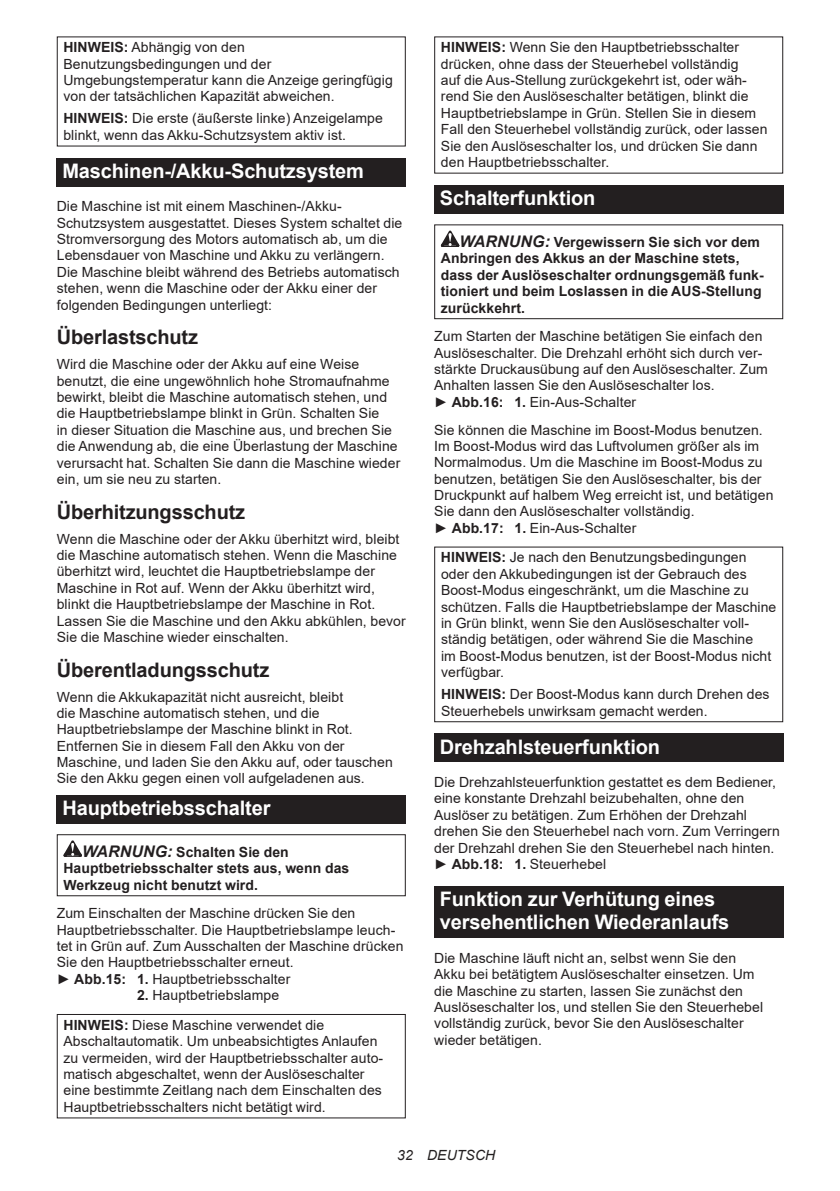
<style>
.page{position:relative;width:840px;height:1191px;background:#fff}
.page>*{position:absolute;margin:0;border:0;box-sizing:border-box;transform-origin:0 0}
.t1{font:700 20px/23.4px "Arial";letter-spacing:-.01em;color:#fff}
.t2{font:700 20px "Arial";letter-spacing:-.01em;color:#231f20}
.t3{font:14px/16.4px "Arial";letter-spacing:.005em;color:#231f20}
.t4{font:700 14px/16.4px "Arial";letter-spacing:.005em;color:#231f20}
.t5{font:italic 14px "Arial";letter-spacing:.005em;color:#231f20}
.s1{font-weight:700}
.s2{font-style:italic;font-size:16px}
</style>
<div class="page">
<div style="left:57px;top:158px;width:348px;height:28px;background:#231f20"></div>
<div style="left:57px;top:795px;width:348px;height:28px;background:#231f20"></div>
<svg style="left:63px;top:840px;width:19px;height:17px"></svg>
<div style="left:57px;top:834px;width:348px;height:62px;border:1px solid #231f20"></div>
<div style="left:57px;top:1014px;width:348px;height:104px;border:1px solid #231f20"></div>
<div style="left:434px;top:185px;width:348px;height:28px;background:#231f20"></div>
<svg style="left:440px;top:231px;width:19px;height:16px"></svg>
<div style="left:434px;top:224px;width:348px;height:95px;border:1px solid #231f20"></div>
<div style="left:434px;top:546px;width:348px;height:176px;border:1px solid #231f20"></div>
<div style="left:434px;top:733px;width:348px;height:29px;background:#231f20"></div>
<div style="left:434px;top:886px;width:348px;height:51px;background:#231f20"></div>
<p class="t3" style="left:63px;top:39px;width:331px"><span class="s1">HINWEIS:</span> Abhängig von den Benutzungsbedingungen und der Umgebungstemperatur kann die Anzeige geringfügig von der tatsächlichen Kapazität abweichen.</p>
<p class="t3" style="left:63px;top:110px;width:321px"><span class="s1">HINWEIS:</span> Die erste (äußerste linke) Anzeigelampe blinkt, wenn das Akku-Schutzsystem aktiv ist.</p>
<h1 class="t1" style="left:62px;top:159px;width:303px">Maschinen-/Akku-Schutzsystem</h1>
<p class="t3" style="left:57px;top:198px;width:347px">Die Maschine ist mit einem Maschinen-/Akku-Schutzsystem ausgestattet. Dieses System schaltet die Stromversorgung des Motors automatisch ab, um die Lebensdauer von Maschine und Akku zu verlängern.<br>Die Maschine bleibt während des Betriebs automatisch stehen, wenn die Maschine oder der Akku einer der folgenden Bedingungen unterliegt:</p>
<h1 class="t2" style="left:57px;top:323px;width:143px">Überlastschutz</h1>
<p class="t3" style="left:57px;top:356px;width:345px">Wird die Maschine oder der Akku auf eine Weise benutzt, die eine ungewöhnlich hohe Stromaufnahme bewirkt, bleibt die Maschine automatisch stehen, und die Hauptbetriebslampe blinkt in Grün. Schalten Sie<br>in dieser Situation die Maschine aus, und brechen Sie die Anwendung ab, die eine Überlastung der Maschine verursacht hat. Schalten Sie dann die Maschine wieder ein, um sie neu zu starten.</p>
<h1 class="t2" style="left:57px;top:497px;width:190px">Überhitzungsschutz</h1>
<p class="t3" style="left:57px;top:530px;width:350px">Wenn die Maschine oder der Akku überhitzt wird, bleibt die Maschine automatisch stehen. Wenn die Maschine überhitzt wird, leuchtet die Hauptbetriebslampe der Maschine in Rot auf. Wenn der Akku überhitzt wird, blinkt die Hauptbetriebslampe der Maschine in Rot.<br>Lassen Sie die Maschine und den Akku abkühlen, bevor Sie die Maschine wieder einschalten.</p>
<h1 class="t2" style="left:57px;top:655px;width:214px">Überentladungsschutz</h1>
<p class="t3" style="left:57px;top:688px;width:337px">Wenn die Akkukapazität nicht ausreicht, bleibt<br>die Maschine automatisch stehen, und die Hauptbetriebslampe der Maschine blinkt in Rot.<br>Entfernen Sie in diesem Fall den Akku von der Maschine, und laden Sie den Akku auf, oder tauschen Sie den Akku gegen einen voll aufgeladenen aus.</p>
<h1 class="t1" style="left:62px;top:796px;width:209px">Hauptbetriebsschalter</h1>
<p class="t4" style="left:63px;top:844px;width:287px;text-indent:19px"><span class="s2">WARNUNG:</span> Schalten Sie den<br>Hauptbetriebsschalter stets aus, wenn das<br>Werkzeug nicht benutzt wird.</p>
<p class="t3" style="left:57px;top:905px;width:348px">Zum Einschalten der Maschine drücken Sie den Hauptbetriebsschalter. Die Hauptbetriebslampe leuch&shy;tet in Grün auf. Zum Ausschalten der Maschine drücken Sie den Hauptbetriebsschalter erneut.<br>► <span class="s1">Abb.15: 1.</span> Hauptbetriebsschalter</p>
<p class="t3" style="left:63px;top:980px;width:262px;line-height:29.6px;text-indent:73px"><span class="s1">2.</span> Hauptbetriebslampe<br><span class="s1">HINWEIS:</span> Diese Maschine verwendet die</p>
<p class="t3" style="left:63px;top:1033px;width:321px">Abschaltautomatik. Um unbeabsichtigtes Anlaufen zu vermeiden, wird der Hauptbetriebsschalter auto&shy;matisch abgeschaltet, wenn der Auslöseschalter eine bestimmte Zeitlang nach dem Einschalten des Hauptbetriebsschalters nicht betätigt wird.</p>
<p class="t3" style="left:440px;top:39px;width:328px"><span class="s1">HINWEIS:</span> Wenn Sie den Hauptbetriebsschalter drücken, ohne dass der Steuerhebel vollständig<br>auf die Aus-Stellung zurückgekehrt ist, oder wäh&shy;rend Sie den Auslöseschalter betätigen, blinkt die Hauptbetriebslampe in Grün. Stellen Sie in diesem Fall den Steuerhebel vollständig zurück, oder lassen Sie den Auslöseschalter los, und drücken Sie dann den Hauptbetriebsschalter.</p>
<h1 class="t1" style="left:439px;top:186px;width:157px">Schalterfunktion</h1>
<p class="t4" style="left:440px;top:234px;width:324px;text-indent:19px"><span class="s2">WARNUNG:</span> Vergewissern Sie sich vor dem Anbringen des Akkus an der Maschine stets, dass der Auslöseschalter ordnungsgemäß funk&shy;tioniert und beim Loslassen in die AUS-Stellung zurückkehrt.</p>
<p class="t3" style="left:434px;top:328px;width:335px">Zum Starten der Maschine betätigen Sie einfach den Auslöseschalter. Die Drehzahl erhöht sich durch ver&shy;stärkte Druckausübung auf den Auslöseschalter. Zum Anhalten lassen Sie den Auslöseschalter los.<br>► <span class="s1">Abb.16: 1.</span> Ein-Aus-Schalter</p>
<p class="t3" style="left:434px;top:421px;width:340px">Sie können die Maschine im Boost-Modus benutzen.<br>Im Boost-Modus wird das Luftvolumen größer als im Normalmodus. Um die Maschine im Boost-Modus zu benutzen, betätigen Sie den Auslöseschalter, bis der Druckpunkt auf halbem Weg erreicht ist, und betätigen Sie dann den Auslöseschalter vollständig.<br>► <span class="s1">Abb.17: 1.</span> Ein-Aus-Schalter</p>
<p class="t3" style="left:440px;top:549px;width:337px"><span class="s1">HINWEIS:</span> Je nach den Benutzungsbedingungen oder den Akkubedingungen ist der Gebrauch des Boost-Modus eingeschränkt, um die Maschine zu schützen. Falls die Hauptbetriebslampe der Maschine in Grün blinkt, wenn Sie den Auslöseschalter voll&shy;ständig betätigen, oder während Sie die Maschine<br>im Boost-Modus benutzen, ist der Boost-Modus nicht verfügbar.</p>
<p class="t3" style="left:441px;top:686px;width:330px"><span class="s1">HINWEIS:</span> Der Boost-Modus kann durch Drehen des<br>Steuerhebels unwirksam gemacht werden.</p>
<h1 class="t1" style="left:439px;top:735px;width:221px">Drehzahlsteuerfunktion</h1>
<p class="t3" style="left:434px;top:773px;width:347px">Die Drehzahlsteuerfunktion gestattet es dem Bediener, eine konstante Drehzahl beizubehalten, ohne den Auslöser zu betätigen. Zum Erhöhen der Drehzahl drehen Sie den Steuerhebel nach vorn. Zum Verringern der Drehzahl drehen Sie den Steuerhebel nach hinten. ► <span class="s1">Abb.18: 1.</span> Steuerhebel</p>
<h1 class="t1" style="left:439px;top:887px;width:291px">Funktion zur Verhütung eines versehentlichen Wiederanlaufs</h1>
<p class="t3" style="left:434px;top:949px;width:330px">Die Maschine läuft nicht an, selbst wenn Sie den Akku bei betätigtem Auslöseschalter einsetzen. Um die Maschine zu starten, lassen Sie zunächst den Auslöseschalter los, und stellen Sie den Steuerhebel vollständig zurück, bevor Sie den Auslöseschalter wieder betätigen.</p>
<p class="t5" style="left:397px;top:1146px;width:99px">32 DEUTSCH</p>
</div>
